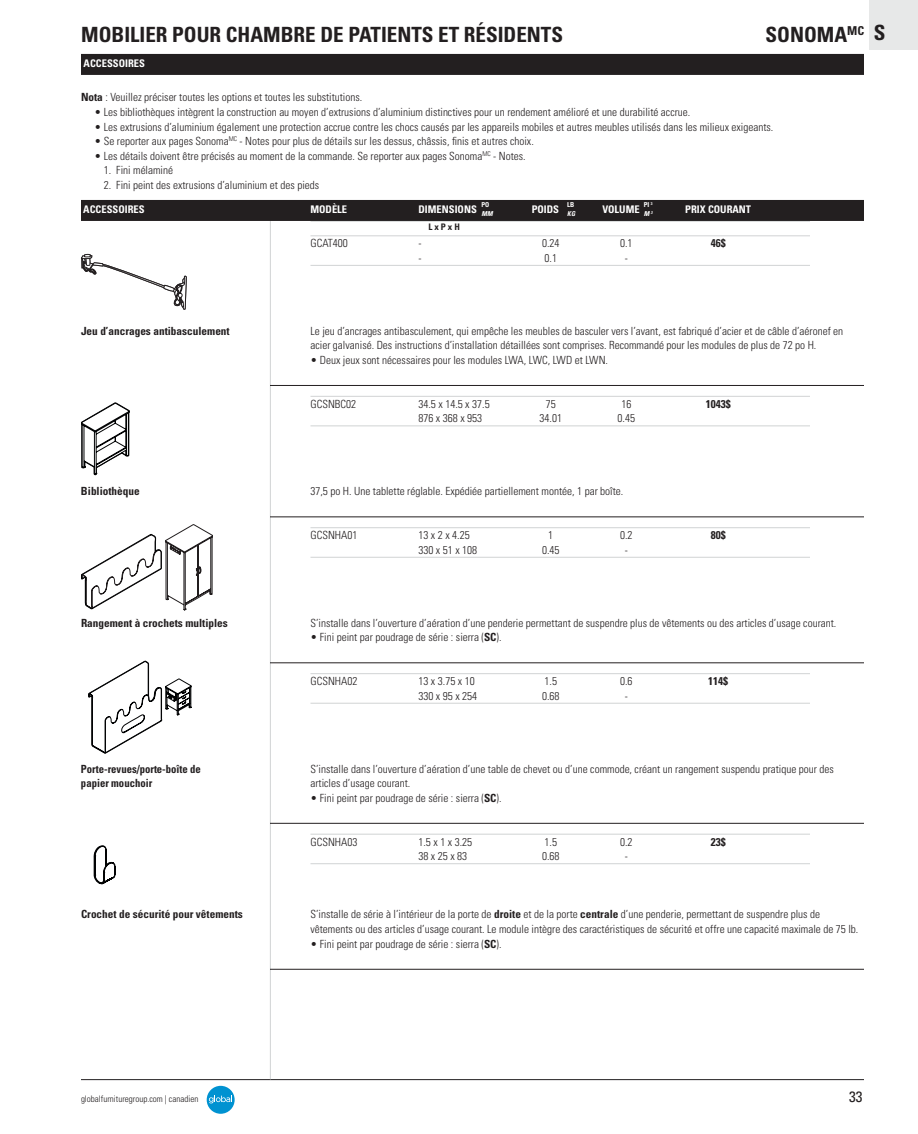
<style>
.page{position:relative;width:918px;height:1134px;background:#fff}
.page>*{position:absolute;margin:0;border:0;box-sizing:border-box;transform-origin:0 0}
.t1{font:700 condensed 21px "Univers LT Std";color:#231f20}
.t2{font:condensed 15px "Univers LT Std";color:#231f20}
.USE_-_model_description{font:300 condensed 11.25px/14.5px "Univers LT Std";color:#231f20}
.USE_-_model_description-2{font:700 condensed 11.25px "Univers LT Std";color:#231f20}
.USE_-_model_description-3{font:700 condensed 11.25px "Univers LT Std";color:#231f20;scale:.95 1}
.USE_-_model_description-4{font:700 condensed 10.5px "Univers LT Std";color:#fff}
.t3{font:300 condensed 9px "Univers LT Std";color:#231f20}
.USE_-_model_description-5{font:700 condensed 9px "Univers LT Std";color:#231f20}
.USE_-_model_description-6{font:700 condensed 6.75px/9px "Univers LT Std";color:#fff}
.s1{font-weight:700}
.s2{font-style:italic}
</style>
<div class="page">
<hr style="left:81px;top:1079px;width:783px;height:1px;background:#231f20">
<div style="left:207px;top:1086px;width:28px;height:28px;background:#0092d1;border-radius:50%"></div>
<svg style="left:209px;top:1096px;width:23px;height:7px"></svg>
<hr style="left:270px;top:217px;width:1px;height:862px;background:#d1d3d4">
<div style="left:869px;top:0;width:49px;height:50px;background:#e7e8e8"></div>
<hr style="left:310px;top:221px;width:500px;height:1px;background:#d1d3d4">
<hr style="left:310px;top:236px;width:500px;height:1px;background:#d1d3d4">
<hr style="left:310px;top:265px;width:500px;height:1px;background:#d1d3d4">
<hr style="left:270px;top:385px;width:594px;height:1px;background:#231f20">
<hr style="left:310px;top:396px;width:500px;height:1px;background:#d1d3d4">
<hr style="left:310px;top:426px;width:500px;height:1px;background:#d1d3d4">
<hr style="left:270px;top:516px;width:594px;height:1px;background:#231f20">
<hr style="left:310px;top:527px;width:500px;height:1px;background:#d1d3d4">
<hr style="left:310px;top:557px;width:500px;height:1px;background:#d1d3d4">
<hr style="left:270px;top:662px;width:594px;height:1px;background:#231f20">
<hr style="left:310px;top:673px;width:500px;height:1px;background:#d1d3d4">
<hr style="left:310px;top:703px;width:500px;height:1px;background:#d1d3d4">
<hr style="left:270px;top:823px;width:594px;height:1px;background:#231f20">
<hr style="left:310px;top:834px;width:500px;height:1px;background:#d1d3d4">
<hr style="left:310px;top:863px;width:500px;height:1px;background:#d1d3d4">
<hr style="left:270px;top:969px;width:594px;height:1px;background:#231f20">
<div style="left:81px;top:200px;width:783px;height:21px;background:#231f20"></div>
<svg style="left:81px;top:254px;width:106px;height:55px"></svg>
<svg style="left:81px;top:403px;width:49px;height:72px"></svg>
<svg style="left:81px;top:524px;width:132px;height:86px"></svg>
<svg style="left:88px;top:661px;width:103px;height:92px"></svg>
<svg style="left:93px;top:845px;width:23px;height:40px"></svg>
<div style="left:81px;top:54px;width:783px;height:21px;background:#231f20"></div>
<h1 class="t1" style="left:81px;top:21px;width:483px">MOBILIER POUR CHAMBRE DE PATIENTS ET RÉSIDENTS</h1>
<h1 class="t1" style="left:766px;top:21px;width:121px">SONOMA<sup>MC</sup> S</h1>
<p class="USE_-_model_description-4" style="left:84px;top:57px;width:63px">ACCESSOIRES</p>
<p class="USE_-_model_description" style="left:81px;top:90px;width:283px"><span class="s1">Nota</span> : Veuillez préciser toutes les options et toutes les substitutions.</p>
<p class="USE_-_model_description" style="left:94px;top:105px;width:597px">• Les bibliothèques intègrent la construction au moyen d’extrusions d’aluminium distinctives pour un rendement amélioré et une durabilité accrue.</p>
<p class="USE_-_model_description" style="left:94px;top:119px;width:680px">• Les extrusions d’aluminium également une protection accrue contre les chocs causés par les appareils mobiles et autres meubles utilisés dans les milieux exigeants.</p>
<p class="USE_-_model_description" style="left:94px;top:134px;width:441px">• Se reporter aux pages Sonoma<sup>MC</sup> - Notes pour plus de détails sur les dessus, châssis, finis et autres choix.</p>
<p class="USE_-_model_description" style="left:94px;top:148px;width:433px">• Les détails doivent être précisés au moment de la commande. Se reporter aux pages Sonoma<sup>MC</sup> - Notes.</p>
<p class="USE_-_model_description" style="left:104px;top:163px;width:71px">1. Fini mélaminé</p>
<p class="USE_-_model_description" style="left:104px;top:178px;width:217px">2. Fini peint des extrusions d’aluminium et des pieds</p>
<p class="USE_-_model_description-4" style="left:83px;top:203px;width:63px">ACCESSOIRES</p>
<p class="USE_-_model_description-4" style="left:310px;top:203px;width:38px">MODÈLE</p>
<p class="USE_-_model_description-4" style="left:419px;top:203px;width:60px">DIMENSIONS</p>
<p class="USE_-_model_description-4" style="left:532px;top:203px;width:29px">POIDS</p>
<p class="USE_-_model_description-4" style="left:602px;top:203px;width:39px">VOLUME</p>
<p class="USE_-_model_description-4" style="left:685px;top:203px;width:67px">PRIX COURANT</p>
<p class="USE_-_model_description-5" style="left:428px;top:221px;width:33px">L x P x H</p>
<p class="USE_-_model_description" style="left:310px;top:236px;width:39px">GCAT400</p>
<p class="USE_-_model_description" style="left:418px;top:236px;width:5px">-</p>
<p class="USE_-_model_description" style="left:542px;top:236px;width:19px">0.24</p>
<p class="USE_-_model_description" style="left:620px;top:236px;width:14px">0.1</p>
<p class="USE_-_model_description-2" style="left:711px;top:236px;width:16px">46$</p>
<p class="USE_-_model_description" style="left:418px;top:251px;width:5px">-</p>
<p class="USE_-_model_description" style="left:545px;top:251px;width:14px">0.1</p>
<p class="USE_-_model_description" style="left:625px;top:251px;width:5px">-</p>
<p class="USE_-_model_description-6" style="left:481px;top:200px;width:13px">PO<br><span class="s2">MM</span></p>
<p class="USE_-_model_description-6" style="left:567px;top:200px;width:9px">LB<br><span class="s2">KG</span></p>
<p class="USE_-_model_description-6" style="left:644px;top:200px;width:10px">PI <sup>3<br></sup><span class="s2">M</span> <sup>3</sup></p>
<p class="USE_-_model_description-2" style="left:81px;top:324px;width:150px">Jeu d’ancrages antibasculement</p>
<p class="USE_-_model_description" style="left:310px;top:323px;width:534px">Le jeu d’ancrages antibasculement, qui empêche les meubles de basculer vers l’avant, est fabriqué d’acier et de câble d’aéronef en acier galvanisé. Des instructions d’installation détaillées sont comprises. Recommandé pour les modules de plus de 72 po H.</p>
<p class="USE_-_model_description" style="left:310px;top:353px;width:299px">• Deux jeux sont nécessaires pour les modules LWA, LWC, LWD et LWN.</p>
<p class="USE_-_model_description" style="left:310px;top:397px;width:47px">GCSNBC02</p>
<p class="USE_-_model_description" style="left:418px;top:397px;width:73px">34.5 x 14.5 x 37.5</p>
<p class="USE_-_model_description" style="left:546px;top:397px;width:11px">75</p>
<p class="USE_-_model_description" style="left:621px;top:397px;width:11px">16</p>
<p class="USE_-_model_description-2" style="left:706px;top:397px;width:26px">1043$</p>
<p class="USE_-_model_description" style="left:418px;top:411px;width:65px">876 x 368 x 953</p>
<p class="USE_-_model_description" style="left:540px;top:411px;width:24px">34.01</p>
<p class="USE_-_model_description" style="left:618px;top:411px;width:19px">0.45</p>
<p class="USE_-_model_description-2" style="left:81px;top:484px;width:60px">Bibliothèque</p>
<p class="USE_-_model_description" style="left:310px;top:484px;width:314px">37,5 po H. Une tablette réglable. Expédiée partiellement montée, 1 par boîte.</p>
<p class="USE_-_model_description" style="left:310px;top:528px;width:48px">GCSNHA01</p>
<p class="USE_-_model_description" style="left:418px;top:528px;width:53px">13 x 2 x 4.25</p>
<p class="USE_-_model_description" style="left:548px;top:528px;width:6px">1</p>
<p class="USE_-_model_description" style="left:620px;top:528px;width:14px">0.2</p>
<p class="USE_-_model_description-2" style="left:711px;top:528px;width:16px">80$</p>
<p class="USE_-_model_description" style="left:418px;top:543px;width:60px">330 x 51 x 108</p>
<p class="USE_-_model_description" style="left:542px;top:543px;width:19px">0.45</p>
<p class="USE_-_model_description" style="left:625px;top:543px;width:5px">-</p>
<p class="USE_-_model_description-2" style="left:81px;top:616px;width:148px">Rangement à crochets multiples</p>
<p class="USE_-_model_description" style="left:310px;top:615px;width:527px">S’installe dans l’ouverture d’aération d’une penderie permettant de suspendre plus de vêtements ou des articles d’usage courant.</p>
<p class="USE_-_model_description" style="left:310px;top:630px;width:193px">• Fini peint par poudrage de série : sierra (<span class="s1">SC</span>).</p>
<p class="USE_-_model_description" style="left:310px;top:674px;width:48px">GCSNHA02</p>
<p class="USE_-_model_description" style="left:418px;top:674px;width:58px">13 x 3.75 x 10</p>
<p class="USE_-_model_description" style="left:545px;top:674px;width:14px">1.5</p>
<p class="USE_-_model_description" style="left:620px;top:674px;width:14px">0.6</p>
<p class="USE_-_model_description-2" style="left:708px;top:674px;width:21px">114$</p>
<p class="USE_-_model_description" style="left:418px;top:689px;width:60px">330 x 95 x 254</p>
<p class="USE_-_model_description" style="left:542px;top:689px;width:19px">0.68</p>
<p class="USE_-_model_description" style="left:625px;top:689px;width:5px">-</p>
<p class="USE_-_model_description-3" style="left:81px;top:762px;width:128px">Porte-revues/porte-boîte de</p>
<p class="USE_-_model_description" style="left:310px;top:761px;width:525px">S’installe dans l’ouverture d’aération d’une table de chevet ou d’une commode, créant un rangement suspendu pratique pour des</p>
<p class="USE_-_model_description-3" style="left:81px;top:776px;width:76px">papier mouchoir</p>
<p class="USE_-_model_description" style="left:310px;top:776px;width:101px">articles d’usage courant.</p>
<p class="USE_-_model_description" style="left:310px;top:790px;width:193px">• Fini peint par poudrage de série : sierra (<span class="s1">SC</span>).</p>
<p class="USE_-_model_description" style="left:310px;top:835px;width:48px">GCSNHA03</p>
<p class="USE_-_model_description" style="left:418px;top:835px;width:55px">1.5 x 1 x 3.25</p>
<p class="USE_-_model_description" style="left:545px;top:835px;width:14px">1.5</p>
<p class="USE_-_model_description" style="left:620px;top:835px;width:14px">0.2</p>
<p class="USE_-_model_description-2" style="left:711px;top:835px;width:16px">23$</p>
<p class="USE_-_model_description" style="left:418px;top:849px;width:50px">38 x 25 x 83</p>
<p class="USE_-_model_description" style="left:542px;top:849px;width:19px">0.68</p>
<p class="USE_-_model_description" style="left:625px;top:849px;width:5px">-</p>
<p class="USE_-_model_description-2" style="left:81px;top:908px;width:163px">Crochet de sécurité pour vêtements</p>
<p class="USE_-_model_description" style="left:310px;top:907px;width:549px">S’installe de série à l’intérieur de la porte de <span class="s1">droite</span> et de la porte <span class="s1">centrale</span> d’une penderie, permettant de suspendre plus de vêtements ou des articles d’usage courant. Le module intègre des caractéristiques de sécurité et offre une capacité maximale de 75 lb.</p>
<p class="USE_-_model_description" style="left:310px;top:936px;width:193px">• Fini peint par poudrage de série : sierra (<span class="s1">SC</span>).</p>
<p class="t3" style="left:81px;top:1094px;width:119px">globalfurnituregroup.com | canadien</p>
<h2 class="t2" style="left:849px;top:1087px;width:15px">33</h2>
</div>
